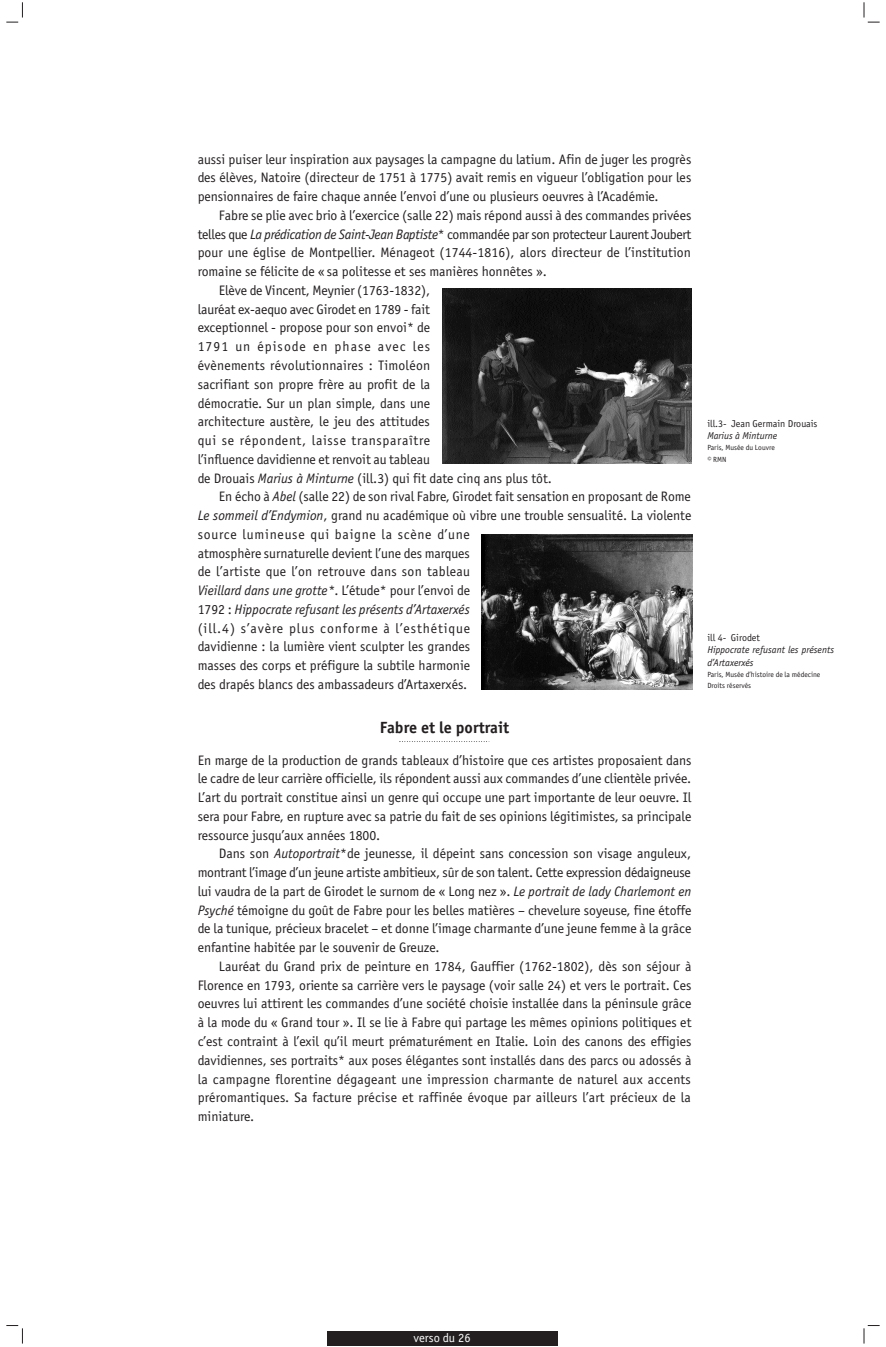
<style>
.page{position:relative;width:886px;height:1347px;background:#fff}
.page>*{position:absolute;margin:0;border:0;box-sizing:border-box;transform-origin:0 0}
.t1{font:700 16.25px "Officina Sans";color:#231f20}
.t2{font:13.75px/18.8px "Officina Sans";color:#231f20;text-align:justify}
.t3{font:italic 13.75px "Officina Sans";color:#231f20}
.t4{font:13.75px "Officina Sans";letter-spacing:-.025em;color:#231f20}
.t5{font:13.75px "Officina Sans";letter-spacing:.02em;color:#231f20}
.t6{font:13.75px "Officina Sans";letter-spacing:.065em;color:#231f20}
.t7{font:13.75px "Officina Sans";letter-spacing:.055em;color:#231f20}
.t8{font:13.75px "Officina Sans";letter-spacing:.05em;color:#231f20}
.t9{font:13.75px "Officina Sans";letter-spacing:.075em;color:#231f20}
.t10{font:12.5px "Officina Sans";color:#fff}
.t11{font:italic 10px/12.5px "Officina Sans";color:#231f20}
.t12{font:10px "Officina Sans";color:#231f20}
.t13{font:7.5px/11.2px "Officina Sans";color:#231f20}
.s1{font-style:italic}
.s2{font-style:normal}
</style>
<div class="page">
<svg style="left:6px;top:1325px;width:17px;height:18px"></svg>
<svg style="left:6px;top:2px;width:17px;height:21px"></svg>
<svg style="left:864px;top:2px;width:15px;height:21px"></svg>
<svg style="left:864px;top:1325px;width:15px;height:18px"></svg>
<svg style="left:400px;top:741px;width:90px;height:1px"></svg>
<img style="left:443px;top:288px;width:248px;height:175px">
<img style="left:482px;top:535px;width:210px;height:154px">
<div style="left:327px;top:1331px;width:230px;height:15px;background:#231f20"></div>
<p class="t2" style="left:198px;top:151px;width:495px">aussi puiser leur inspiration aux paysages la campagne du latium. Afin de juger les progrès des élèves, Natoire (directeur de 1751 à 1775) avait remis en vigueur l’obligation pour les pensionnaires de faire chaque année l’envoi d’une ou plusieurs oeuvres à l’Académie.</p>
<p class="t2" style="left:219px;top:207px;width:474px">Fabre se plie avec brio à l’exercice (salle 22) mais répond aussi à des commandes privées</p>
<p class="t4" style="left:198px;top:229px;width:495px">telles que <span class="s1">La prédication de Saint-Jean Baptiste</span>* commandée par son protecteur Laurent Joubert</p>
<p class="t2" style="left:198px;top:244px;width:495px">pour une église de Montpellier. Ménageot (1744-1816), alors directeur de l’institution</p>
<p class="t2" style="left:198px;top:263px;width:351px">romaine se félicite de « sa politesse et ses manières honnêtes ».</p>
<p class="t2" style="left:219px;top:282px;width:213px">Elève de Vincent, Meynier (1763-1832),</p>
<p class="t2" style="left:198px;top:301px;width:234px">lauréat ex-aequo avec Girodet en 1789 - fait</p>
<p class="t2" style="left:198px;top:319px;width:234px">exceptionnel - propose pour son envoi* de</p>
<p class="t9" style="left:198px;top:341px;width:234px">1791 un épisode en phase avec les</p>
<p class="t5" style="left:198px;top:360px;width:234px">évènements révolutionnaires : Timoléon</p>
<p class="t2" style="left:198px;top:376px;width:234px">sacrifiant son propre frère au profit de la</p>
<p class="t2" style="left:198px;top:394px;width:234px">démocratie. Sur un plan simple, dans une</p>
<p class="t2" style="left:198px;top:413px;width:234px">architecture austère, le jeu des attitudes</p>
<p class="t8" style="left:198px;top:435px;width:234px">qui se répondent, laisse transparaître</p>
<p class="t2" style="left:198px;top:451px;width:234px">l’influence davidienne et renvoit au tableau</p>
<p class="t2" style="left:198px;top:469px;width:356px">de Drouais <span class="s1">Marius à Minturne</span> (ill.3) qui fit date cinq ans plus tôt.</p>
<p class="t2" style="left:219px;top:488px;width:473px">En écho à <span class="s1">Abel</span> (salle 22) de son rival Fabre, Girodet fait sensation en proposant de Rome</p>
<p class="t2" style="left:198px;top:507px;width:495px"><span class="s1">Le sommeil d’Endymion</span>, grand nu académique où vibre une trouble sensualité. La violente</p>
<p class="t7" style="left:198px;top:529px;width:274px">source lumineuse qui baigne la scène d’une</p>
<p class="t2" style="left:198px;top:544px;width:274px">atmosphère surnaturelle devient l’une des marques</p>
<p class="t5" style="left:198px;top:566px;width:274px">de l’artiste que l’on retrouve dans son tableau</p>
<p class="t3" style="left:198px;top:585px;width:274px">Vieillard dans une grotte*<span class="s2">. L’étude* pour l’envoi de</span></p>
<p class="t3" style="left:198px;top:604px;width:274px"><span class="s2">1792 :</span> Hippocrate refusant les présents d’Artaxerxés</p>
<p class="t6" style="left:198px;top:622px;width:274px">(ill.4) s’avère plus conforme à l’esthétique</p>
<p class="t2" style="left:198px;top:638px;width:274px">davidienne : la lumière vient sculpter les grandes</p>
<p class="t2" style="left:198px;top:657px;width:274px">masses des corps et préfigure la subtile harmonie</p>
<p class="t2" style="left:198px;top:676px;width:271px">des drapés blancs des ambassadeurs d’Artaxerxés.</p>
<p class="t1" style="left:380px;top:722px;width:131px">Fabre et le portrait</p>
<p class="t2" style="left:198px;top:751px;width:495px">En marge de la production de grands tableaux d’histoire que ces artistes proposaient dans le cadre de leur carrière officielle, ils répondent aussi aux commandes d’une clientèle privée.<br>L’art du portrait constitue ainsi un genre qui occupe une part importante de leur oeuvre. Il sera pour Fabre, en rupture avec sa patrie du fait de ses opinions légitimistes, sa principale ressource jusqu’aux années 1800.</p>
<p class="t2" style="left:198px;top:845px;width:495px;text-indent:21px">Dans son <span class="s1">Autoportrait</span>*de jeunesse, il dépeint sans concession son visage anguleux, montrant l’image d’un jeune artiste ambitieux, sûr de son talent. Cette expression dédaigneuse lui vaudra de la part de Girodet le surnom de « Long nez ». <span class="s1">Le portrait de lady Charlemont en Psyché</span> témoigne du goût de Fabre pour les belles matières – chevelure soyeuse, fine étoffe de la tunique, précieux bracelet – et donne l’image charmante d’une jeune femme à la grâce enfantine habitée par le souvenir de Greuze.</p>
<p class="t2" style="left:198px;top:958px;width:495px;text-indent:21px">Lauréat du Grand prix de peinture en 1784, Gauffier (1762-1802), dès son séjour à Florence en 1793, oriente sa carrière vers le paysage (voir salle 24) et vers le portrait. Ces oeuvres lui attirent les commandes d’une société choisie installée dans la péninsule grâce à la mode du « Grand tour ». Il se lie à Fabre qui partage les mêmes opinions politiques et c’est contraint à l’exil qu’il meurt prématurément en Italie. Loin des canons des effigies davidiennes, ses portraits* aux poses élégantes sont installés dans des parcs ou adossés à la campagne florentine dégageant une impression charmante de naturel aux accents préromantiques. Sa facture précise et raffinée évoque par ailleurs l’art précieux de la miniature.</p>
<p class="t12" style="left:707px;top:419px;width:112px">ill.3- Jean Germain Drouais</p>
<p class="t11" style="left:707px;top:430px;width:71px">Marius à Minturne</p>
<p class="t13" style="left:707px;top:443px;width:69px">Paris, Musée du Louvre © RMN</p>
<p class="t12" style="left:707px;top:633px;width:54px">ill 4- Girodet</p>
<p class="t11" style="left:707px;top:644px;width:128px">Hippocrate refusant les présents d’Artaxerxés</p>
<p class="t13" style="left:707px;top:669px;width:114px">Paris, Musée d’histoire de la médecine<br>Droits réservés</p>
<p class="t10" style="left:413px;top:1333px;width:59px">verso du 26</p>
</div>
